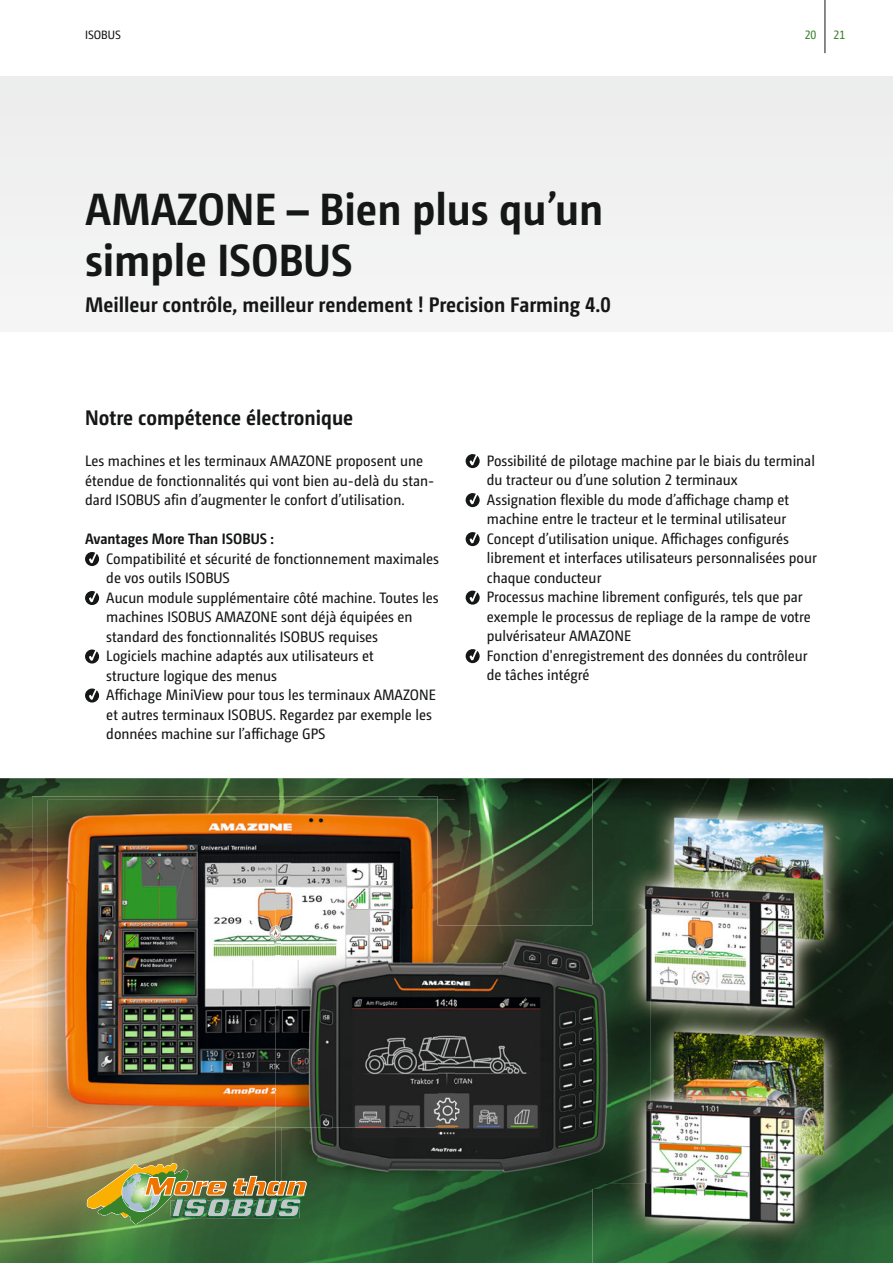
<style>
.page{position:relative;width:893px;height:1263px;background:#fff}
.page>*{position:absolute;margin:0;border:0;box-sizing:border-box;transform-origin:0 0}
.t1{font:700 45px/51px "Camingo Dos Pro S Cd";color:#151616}
.t2{font:25.05px "Amazone VI Bl It";letter-spacing:-.05em;color:#f07300}
.t3{font:25.05px "Amazone VI Bl It Out";color:#c4c7c7}
.t4{font:700 21px "Camingo Dos Pro S Cd";color:#151616}
.t5{font:15px/19.5px "Camingo Dos Pro S Cd";color:#151616}
.t6{font:700 15px "Camingo Dos Pro S Cd";color:#151616}
.t7{font:12px "Camingo Dos Pro S Cd";color:#151616}
.t8{font:12px "Camingo Dos Pro S Cd";color:#38832b}
.s1{color:#2b4723}
</style>
<div class="page">
<div style="left:0;top:77px;width:893px;height:255px;background:#f1f1f1"></div>
<img style="left:0;top:778px;width:592px;height:485px">
<img style="left:592px;top:778px;width:301px;height:134px">
<img style="left:645px;top:912px;width:248px;height:351px">
<img style="left:592px;top:1183px;width:53px;height:80px">
<img style="left:32px;top:796px;width:406px;height:47px">
<img style="left:32px;top:843px;width:16px;height:284px">
<img style="left:292px;top:800px;width:163px;height:109px">
<img style="left:48px;top:800px;width:244px;height:327px">
<img style="left:307px;top:1183px;width:304px;height:6px">
<img style="left:455px;top:909px;width:137px;height:17px">
<img style="left:275px;top:1127px;width:161px;height:56px">
<img style="left:592px;top:909px;width:59px;height:274px">
<img style="left:275px;top:909px;width:180px;height:218px">
<img style="left:436px;top:926px;width:175px;height:257px">
<img style="left:438px;top:926px;width:17px;height:201px">
<img style="left:281px;top:926px;width:157px;height:201px">
<img style="left:87px;top:1161px;width:220px;height:63px">
<hr style="left:825px;top:0;width:1px;height:53px;background:#151616">
<svg style="left:85px;top:552px;width:14px;height:14px"></svg>
<svg style="left:85px;top:591px;width:14px;height:14px"></svg>
<svg style="left:85px;top:649px;width:14px;height:14px"></svg>
<svg style="left:85px;top:688px;width:14px;height:14px"></svg>
<svg style="left:466px;top:454px;width:14px;height:14px"></svg>
<svg style="left:466px;top:493px;width:14px;height:14px"></svg>
<svg style="left:466px;top:532px;width:14px;height:14px"></svg>
<svg style="left:466px;top:591px;width:14px;height:14px"></svg>
<svg style="left:466px;top:649px;width:14px;height:14px"></svg>
<p class="t7" style="left:85px;top:30px;width:37px">ISOBUS</p>
<h1 class="t1" style="left:85px;top:187px;width:520px">AMAZONE – Bien plus qu’un simple ISOBUS</h1>
<h3 class="t4" style="left:85px;top:296px;width:527px">Meilleur contrôle, meilleur rendement ! Precision Farming 4.0</h3>
<p class="t8" style="left:805px;top:28px;width:13px">20</p>
<p class="t8" style="left:833px;top:28px;width:13px">21</p>
<h3 class="t4" style="left:85px;top:410px;width:270px">Notre compétence électronique</h3>
<p class="t5" style="left:85px;top:452px;width:351px">Les machines et les terminaux AMAZONE proposent une étendue de fonctionnalités qui vont bien au-delà du stan&shy;dard ISOBUS afin d’augmenter le confort d’utilisation.</p>
<p class="t6" style="left:85px;top:533px;width:190px">Avantages More Than ISOBUS :</p>
<p class="t5" style="left:106px;top:550px;width:334px">Compatibilité et sécurité de fonctionnement maximales de vos outils ISOBUS<br>Aucun module supplémentaire côté machine. Toutes les machines ISOBUS AMAZONE sont déjà équipées en standard des fonctionnalités ISOBUS requises<br>Logiciels machine adaptés aux utilisateurs et<br>structure logique des menus<br>Affichage MiniView pour tous les terminaux AMAZONE et autres terminaux ISOBUS. Regardez par exemple les données machine sur l’affichage GPS</p>
<p class="t5" style="left:487px;top:452px;width:331px">Possibilité de pilotage machine par le biais du terminal du tracteur ou d’une solution 2 terminaux<br>Assignation flexible du mode d’affichage champ et machine entre le tracteur et le terminal utilisateur Concept d’utilisation unique. Affichages configurés librement et interfaces utilisateurs personnalisées pour chaque conducteur<br>Processus machine librement configurés, tels que par exemple le processus de repliage de la rampe de votre pulvérisateur AMAZONE<br>Fonction d'enregistrement des données du contrôleur de tâches intégré</p>
<h2 class="t2" style="left:145px;top:1172px;width:164px">More than</h2>
<h2 class="t3" style="left:170px;top:1193px;width:132px"><span class="s1">I</span>SOBUS</h2>
</div>
